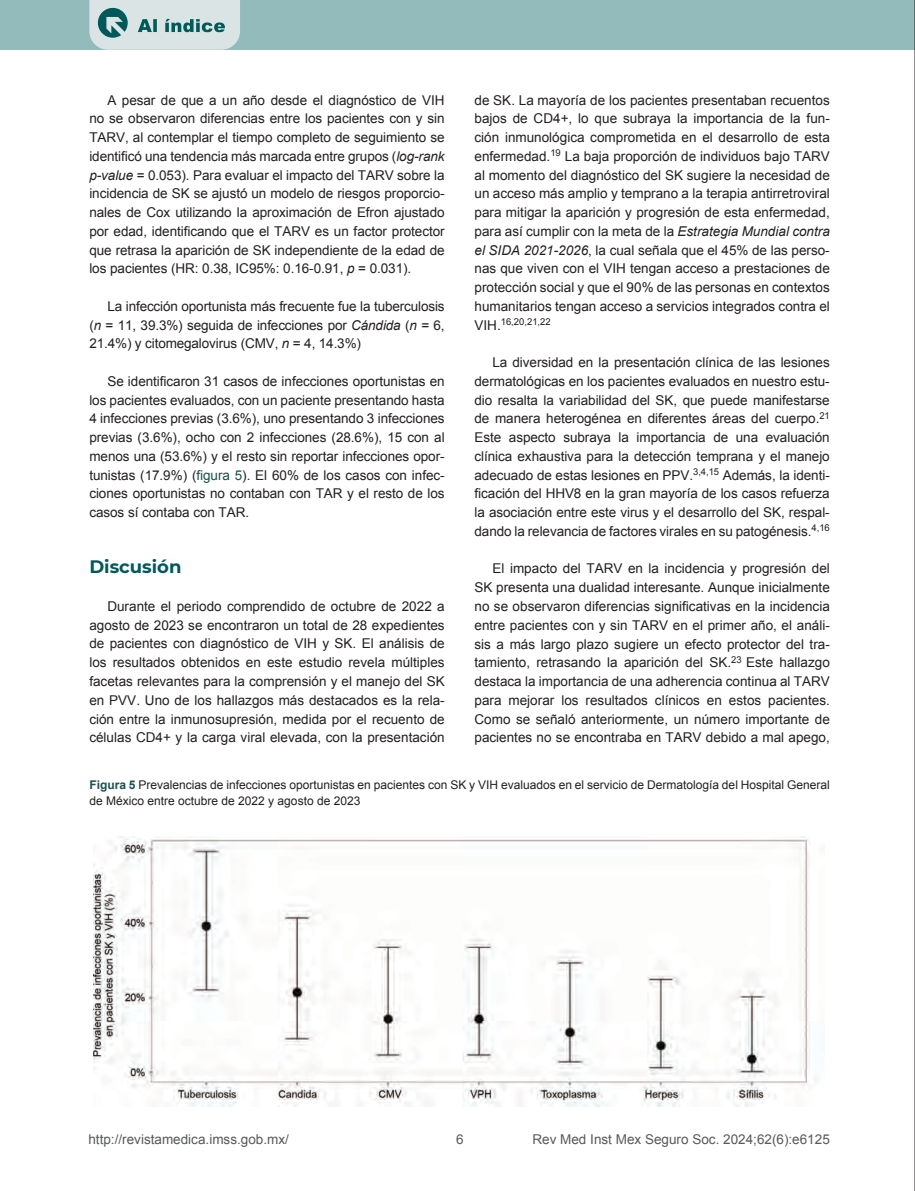
<style>
.page{position:relative;width:915px;height:1191px;background:#fff}
.page>*{position:absolute;margin:0;border:0;box-sizing:border-box;transform-origin:0 0}
.t1{font:700 18px "Montserrat";color:#01585b}
.t2{font:13.5px/18.8px "Arial";letter-spacing:-.005em;color:#231f20;text-align:justify}
.t3{font:13.5px "Arial";color:#58595b}
.t4{font:12px/16.5px "Arial";color:#231f20}
.t5{font:9.45px "Arial";color:#231f20}
.s1{font-style:italic}
.s2{font-size:13.5px}
.s3{color:#1c4f4f}
.s4{font-weight:700;color:#1c4f4f}
</style>
<div class="page">
<div style="left:0;top:0;width:914px;height:50px;background:#93bbbb"></div>
<img style="left:93px;top:836px;width:724px;height:270px">
<hr style="left:914px;top:0;width:1px;height:1191px;background:#231f20">
<svg style="left:89px;top:0;width:151px;height:50px;background:#bbcfcf"></svg>
<p class="t2" style="left:474px;top:91px;width:357px">de SK. La mayoría de los pacientes presentaban recuentos bajos de CD4+, lo que subraya la importancia de la fun&shy;ción inmunológica comprometida en el desarrollo de esta enfermedad.<sup>19</sup> La baja proporción de individuos bajo TARV al momento del diagnóstico del SK sugiere la necesidad de un acceso más amplio y temprano a la terapia antirretroviral para mitigar la aparición y progresión de esta enfermedad, para así cumplir con la meta de la <span class="s1">Estrategia Mundial contra el SIDA 2021-2026</span>, la cual señala que el 45% de las perso&shy;nas que viven con el VIH tengan acceso a prestaciones de protección social y que el 90% de las personas en contextos humanitarios tengan acceso a servicios integrados contra el</p>
<p class="t5" style="left:474px;top:315px;width:78px"><span class="s2">VIH.</span>16,20,21,22</p>
<p class="t2" style="left:474px;top:353px;width:357px;text-indent:18px">La diversidad en la presentación clínica de las lesiones dermatológicas en los pacientes evaluados en nuestro estu&shy;dio resalta la variabilidad del SK, que puede manifestarse de manera heterogénea en diferentes áreas del cuerpo.<sup>21<br></sup>Este aspecto subraya la importancia de una evaluación clínica exhaustiva para la detección temprana y el manejo adecuado de estas lesiones en PPV.<sup>3,4,15</sup> Además, la identi&shy;ficación del HHV8 en la gran mayoría de los casos refuerza la asociación entre este virus y el desarrollo del SK, respal&shy;dando la relevancia de factores virales en su patogénesis.<sup>4,16</sup></p>
<p class="t2" style="left:474px;top:559px;width:357px;text-indent:18px">El impacto del TARV en la incidencia y progresión del SK presenta una dualidad interesante. Aunque inicialmente no se observaron diferencias significativas en la incidencia entre pacientes con y sin TARV en el primer año, el análi&shy;sis a más largo plazo sugiere un efecto protector del tra&shy;tamiento, retrasando la aparición del SK.<sup>23</sup> Este hallazgo destaca la importancia de una adherencia continua al TARV para mejorar los resultados clínicos en estos pacientes.<br>Como se señaló anteriormente, un número importante de pacientes no se encontraba en TARV debido a mal apego,</p>
<p class="t2" style="left:89px;top:91px;width:356px;text-indent:18px">A pesar de que a un año desde el diagnóstico de VIH no se observaron diferencias entre los pacientes con y sin TARV, al contemplar el tiempo completo de seguimiento se identificó una tendencia más marcada entre grupos (<span class="s1">log-rank p-value</span> = 0.053). Para evaluar el impacto del TARV sobre la incidencia de SK se ajustó un modelo de riesgos proporcio&shy;nales de Cox utilizando la aproximación de Efron ajustado por edad, identificando que el TARV es un factor protector que retrasa la aparición de SK independiente de la edad de los pacientes (HR: 0.38, IC95%: 0.16-0.91, <span class="s1">p</span> = 0.031).</p>
<p class="t2" style="left:89px;top:297px;width:357px;text-indent:18px">La infección oportunista más frecuente fue la tuberculosis (<span class="s1">n</span> = 11, 39.3%) seguida de infecciones por <span class="s1">Cándida</span> (<span class="s1">n</span> = 6, 21.4%) y citomegalovirus (CMV, <span class="s1">n</span> = 4, 14.3%)</p>
<p class="t2" style="left:89px;top:372px;width:356px;text-indent:18px">Se identificaron 31 casos de infecciones oportunistas en los pacientes evaluados, con un paciente presentando hasta 4 infecciones previas (3.6%), uno presentando 3 infecciones previas (3.6%), ocho con 2 infecciones (28.6%), 15 con al menos una (53.6%) y el resto sin reportar infecciones opor&shy;tunistas (17.9%) (<span class="s3">figura 5</span>). El 60% de los casos con infec&shy;ciones oportunistas no contaban con TAR y el resto de los casos sí contaba con TAR.</p>
<h1 class="t1" style="left:89px;top:554px;width:94px">Discusión</h1>
<p class="t2" style="left:89px;top:597px;width:357px;text-indent:18px">Durante el periodo comprendido de octubre de 2022 a agosto de 2023 se encontraron un total de 28 expedientes de pacientes con diagnóstico de VIH y SK. El análisis de los resultados obtenidos en este estudio revela múltiples facetas relevantes para la comprensión y el manejo del SK en PVV. Uno de los hallazgos más destacados es la rela&shy;ción entre la inmunosupresión, medida por el recuento de células CD4+ y la carga viral elevada, con la presentación</p>
<p class="t4" style="left:89px;top:776px;width:741px"><span class="s4">Figura 5</span> Prevalencias de infecciones oportunistas en pacientes con SK y VIH evaluados en el servicio de Dermatología del Hospital General de México entre octubre de 2022 y agosto de 2023</p>
<p class="t3" style="left:88px;top:1130px;width:202px">http://revistamedica.imss.gob.mx/</p>
<p class="t3" style="left:456px;top:1130px;width:9px">6</p>
<p class="t3" style="left:532px;top:1130px;width:299px">Rev Med Inst Mex Seguro Soc. 2024;62(6):e6125</p>
</div>
